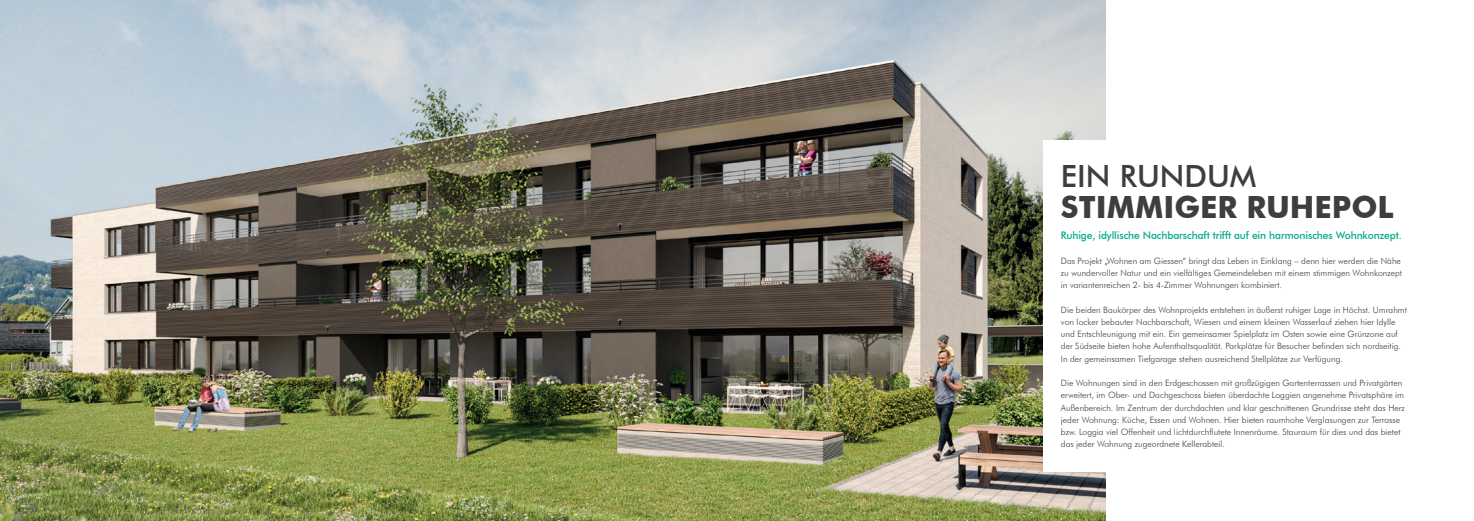
<style>
.page{position:relative;width:1474px;height:521px;background:#fff}
.page>*{position:absolute;margin:0;border:0;box-sizing:border-box;transform-origin:0 0}
.t1{font:700 30.62px "Futura BT";color:#3e3e3f}
.t2{font:500 30.62px "Futura BT";color:#3e3e3f}
.t3{font:500 10.5px "Futura BT";letter-spacing:-.01em;color:#00ac85}
.t4{font:300 8.75px/12.2px "Futura BT";color:#3e3e3f}
</style>
<div class="page">
<img style="left:0;top:0;width:1105px;height:521px">
<div style="left:1043px;top:140px;width:381px;height:331px;background:#fff"></div>
<h1 class="t2" style="left:1060px;top:158px;width:197px">EIN RUNDUM</h1>
<h1 class="t1" style="left:1060px;top:189px;width:334px">STIMMIGER RUHEPOL</h1>
<p class="t3" style="left:1060px;top:229px;width:342px">Ruhige, idyllische Nachbarschaft trifft auf ein harmonisches Wohnkonzept.</p>
<p class="t4" style="left:1060px;top:254px;width:342px">Das Projekt „Wohnen am Giessen“ bringt das Leben in Einklang – denn hier werden die Nähe zu wundervoller Natur und ein vielfältiges Gemeindeleben mit einem stimmigen Wohnkonzept in variantenreichen 2- bis 4-Zimmer Wohnungen kombiniert.</p>
<p class="t4" style="left:1060px;top:303px;width:347px">Die beiden Baukörper des Wohnprojekts entstehen in äußerst ruhiger Lage in Höchst. Umrahmt von locker bebauter Nachbarschaft, Wiesen und einem kleinen Wasserlauf ziehen hier Idylle und Entschleunigung mit ein. Ein gemeinsamer Spielplatz im Osten sowie eine Grünzone auf der Südseite bieten hohe Aufenthaltsqualität. Parkplätze für Besucher befinden sich nordseitig.<br>In der gemeinsamen Tiefgarage stehen ausreichend Stellplätze zur Verfügung.</p>
<p class="t4" style="left:1060px;top:377px;width:345px">Die Wohnungen sind in den Erdgeschossen mit großzügigen Gartenterrassen und Privatgärten erweitert, im Ober- und Dachgeschoss bieten überdachte Loggien angenehme Privatsphäre im Außenbereich. Im Zentrum der durchdachten und klar geschnittenen Grundrisse steht das Herz jeder Wohnung: Küche, Essen und Wohnen. Hier bieten raumhohe Verglasungen zur Terrasse bzw. Loggia viel Offenheit und lichtdurchflutete Innenräume. Stauraum für dies und das bietet das jeder Wohnung zugeordnete Kellerabteil.</p>
</div>
